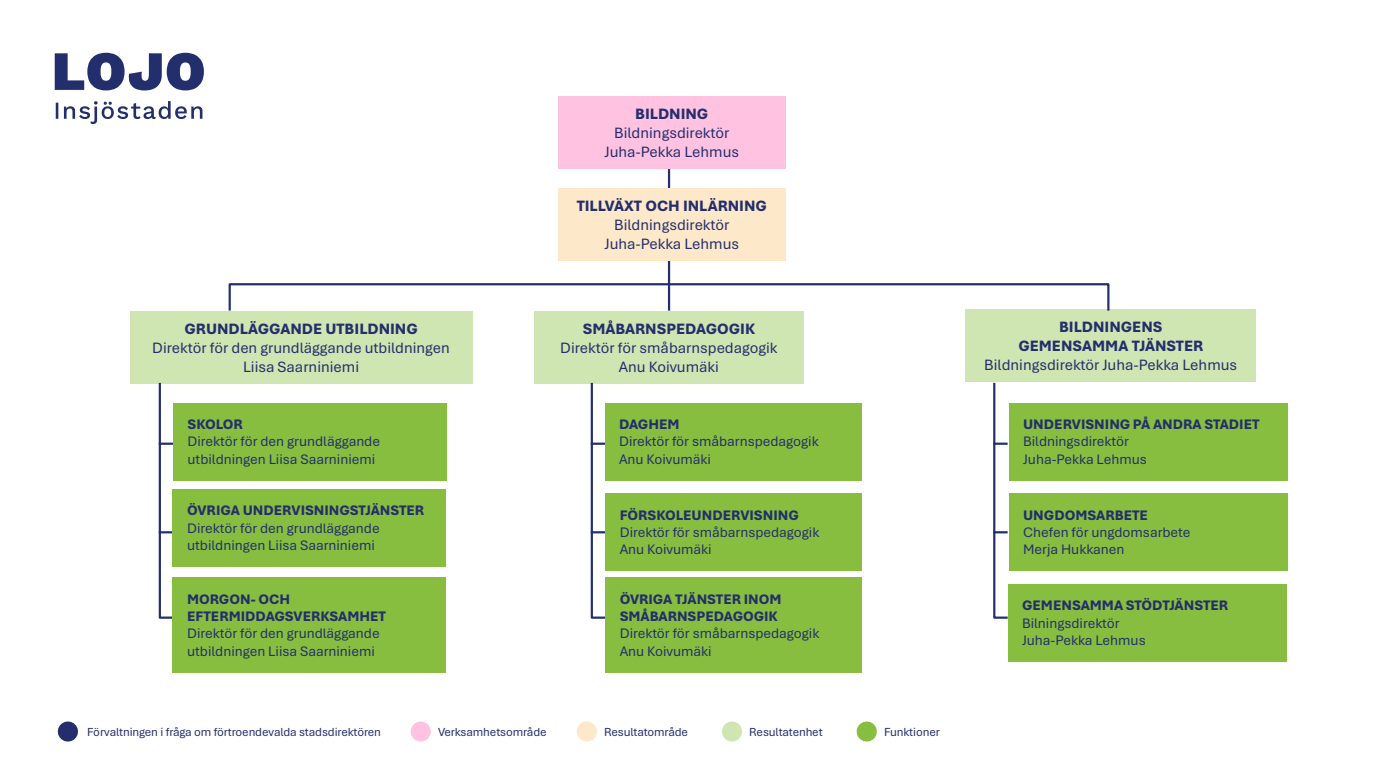
<style>
.page{position:relative;width:1386px;height:780px;background:#fff}
.page>*{position:absolute;margin:0;border:0;box-sizing:border-box;transform-origin:0 0}
.t1{font:15.75px/18.9px "Aptos";color:#232e6d;text-align:center}
.t2{font:800 15.75px "Aptos";color:#232e6d}
.t3{font:14.53px/17.3px "Aptos";color:#232e6d}
.t4{font:12.25px "Aptos";letter-spacing:-.01em;color:#232e6d}
.s1{font-weight:800}
</style>
<div class="page">
<svg style="left:55px;top:53px;width:149px;height:71px"></svg>
<div style="left:130px;top:312px;width:342px;height:72px;background:#cfe5b2"></div>
<div style="left:534px;top:311px;width:270px;height:72px;background:#cfe5b2"></div>
<div style="left:965px;top:310px;width:290px;height:72px;background:#cfe5b2"></div>
<hr style="left:668px;top:261px;width:2px;height:49px;background:#232e6d">
<hr style="left:668px;top:169px;width:2px;height:20px;background:#232e6d">
<div style="left:558px;top:97px;width:227px;height:72px;background:#ffc3e1"></div>
<div style="left:558px;top:188px;width:227px;height:73px;background:#fde8c9"></div>
<div style="left:228px;top:283px;width:881px;height:28px;border:2px solid #232e6d"></div>
<svg style="left:158px;top:382px;width:17px;height:237px"></svg>
<svg style="left:589px;top:382px;width:18px;height:237px"></svg>
<svg style="left:993px;top:382px;width:15px;height:237px"></svg>
<svg style="left:410px;top:721px;width:21px;height:20px"></svg>
<svg style="left:576px;top:721px;width:21px;height:20px"></svg>
<svg style="left:722px;top:721px;width:20px;height:20px"></svg>
<svg style="left:856px;top:721px;width:20px;height:20px"></svg>
<svg style="left:58px;top:721px;width:20px;height:20px"></svg>
<div style="left:173px;top:402px;width:273px;height:78px;background:#88be3f"></div>
<div style="left:173px;top:489px;width:273px;height:77px;background:#88be3f"></div>
<div style="left:173px;top:577px;width:273px;height:95px;background:#88be3f"></div>
<div style="left:604px;top:402px;width:257px;height:78px;background:#88be3f"></div>
<div style="left:605px;top:493px;width:257px;height:77px;background:#88be3f"></div>
<div style="left:605px;top:577px;width:257px;height:95px;background:#88be3f"></div>
<div style="left:1008px;top:402px;width:279px;height:78px;background:#88be3f"></div>
<div style="left:1008px;top:493px;width:279px;height:77px;background:#88be3f"></div>
<div style="left:1007px;top:583px;width:279px;height:78px;background:#88be3f"></div>
<p class="t2" style="left:635px;top:103px;width:75px">BILDNING</p>
<p class="t1" style="left:604px;top:123px;width:136px">Bildningsdirektör<br>Juha-Pekka Lehmus</p>
<p class="t1" style="left:576px;top:195px;width:192px"><span class="s1">TILLVÄXT OCH INLÄRNING<br></span>Bildningsdirektör<br>Juha-Pekka Lehmus</p>
<p class="t1" style="left:152px;top:318px;width:299px"><span class="s1">GRUNDLÄGGANDE UTBILDNING<br></span>Direktör för den grundläggande utbildningen<br>Liisa Saarniniemi</p>
<p class="t2" style="left:582px;top:318px;width:174px">SMÅBARNSPEDAGOGIK</p>
<p class="t1" style="left:560px;top:337px;width:219px">Direktör för småbarnspedagogik<br>Anu Koivumäki</p>
<p class="t3" style="left:187px;top:414px;width:194px"><span class="s1">SKOLOR<br></span>Direktör för den grundläggande utbildningen Liisa Saarniniemi</p>
<p class="t3" style="left:187px;top:501px;width:238px"><span class="s1">ÖVRIGA UNDERVISNINGSTJÄNSTER<br></span>Direktör för den grundläggande utbildningen Liisa Saarniniemi</p>
<p class="t3" style="left:187px;top:589px;width:200px"><span class="s1">MORGON- OCH<br>EFTERMIDDAGSVERKSAMHET<br></span>Direktör för den grundläggande utbildningen Liisa Saarniniemi</p>
<p class="t3" style="left:619px;top:414px;width:201px"><span class="s1">DAGHEM<br></span>Direktör för småbarnspedagogik<br>Anu Koivumäki</p>
<p class="t3" style="left:619px;top:505px;width:201px"><span class="s1">FÖRSKOLEUNDERVISNING<br></span>Direktör för småbarnspedagogik<br>Anu Koivumäki</p>
<p class="t3" style="left:619px;top:589px;width:201px"><span class="s1">ÖVRIGA TJÄNSTER INOM<br>SMÅBARNSPEDAGOGIK<br></span>Direktör för småbarnspedagogik<br>Anu Koivumäki</p>
<p class="t4" style="left:87px;top:723px;width:295px">Förvaltningen i fråga om förtroendevalda stadsdirektören</p>
<p class="t4" style="left:438px;top:723px;width:110px">Verksamhetsområde</p>
<p class="t4" style="left:604px;top:723px;width:85px">Resultatområde</p>
<p class="t4" style="left:749px;top:723px;width:75px">Resultatenhet</p>
<p class="t4" style="left:884px;top:723px;width:57px">Funktioner</p>
<p class="t1" style="left:984px;top:317px;width:254px"><span class="s1">BILDNINGENS<br>GEMENSAMMA TJÄNSTER<br></span>Bildningsdirektör Juha-Pekka Lehmus</p>
<p class="t3" style="left:1023px;top:414px;width:238px"><span class="s1">UNDERVISNING PÅ ANDRA STADIET<br></span>Bildningsdirektör<br>Juha-Pekka Lehmus</p>
<p class="t3" style="left:1023px;top:505px;width:169px"><span class="s1">UNGDOMSARBETE<br></span>Chefen för ungdomsarbete<br>Merja Hukkanen</p>
<p class="t3" style="left:1021px;top:596px;width:208px"><span class="s1">GEMENSAMMA STÖDTJÄNSTER<br></span>Bilningsdirektör<br>Juha-Pekka Lehmus</p>
</div>
